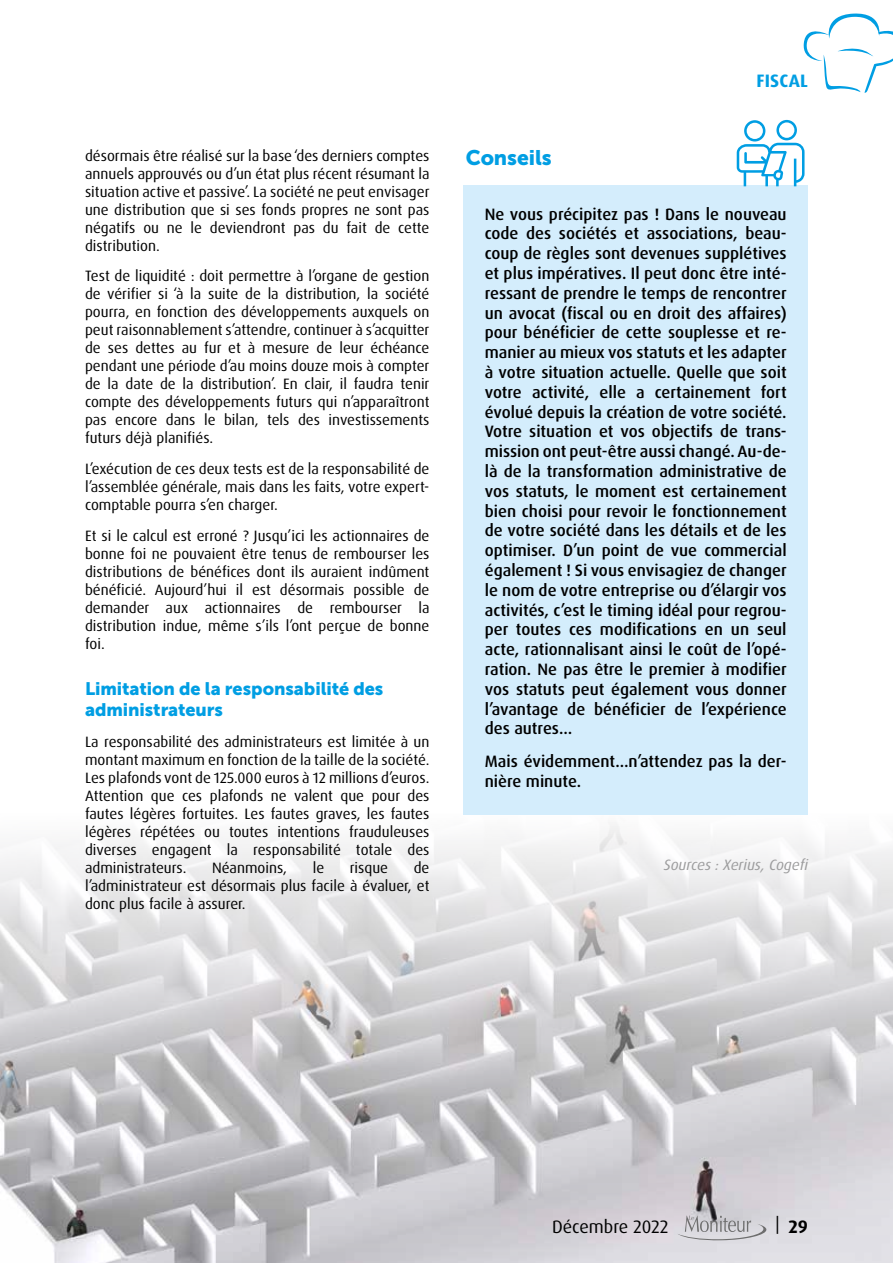
<style>
.page{position:relative;width:893px;height:1263px;background:#fff}
.page>*{position:absolute;margin:0;border:0;box-sizing:border-box;transform-origin:0 0}
.t1{font:21px "Museo Sans 900";letter-spacing:-.005em;color:#009ee3}
.t2{font:18px/21px "Museo Sans 900";letter-spacing:-.005em;color:#009ee3}
.t3{font:18px "Dax Pro";color:#000}
.t4{font:700 18px "Dax Pro";letter-spacing:.01em;color:#009ee3}
.t5{font:700 18px "Dax Pro";color:#000}
.t6{font:500 16.5px/19.8px "Dax Pro";color:#000;text-align:justify}
.t7{font:15px/18px "Dax Pro";color:#000;text-align:justify}
.t8{font:italic 15px "Dax";color:#9c9c9d}
</style>
<div class="page">
<img style="left:0;top:824px;width:893px;height:439px">
<svg style="left:803px;top:13px;width:90px;height:80px"></svg>
<svg style="left:677px;top:1215px;width:90px;height:26px;background:#c4c3c8"></svg>
<div style="left:463px;top:185px;width:345px;height:630px;background:#d4edfc"></div>
<svg style="left:737px;top:120px;width:67px;height:66px"></svg>
<p class="t7" style="left:85px;top:146px;width:346px">désormais être réalisé sur la base ‘des derniers comptes annuels approuvés ou d’un état plus récent résumant la situation active et passive’. La société ne peut envisager une distribution que si ses fonds propres ne sont pas négatifs ou ne le deviendront pas du fait de cette distribution.</p>
<p class="t7" style="left:85px;top:267px;width:346px">Test de liquidité : doit permettre à l’organe de gestion de vérifier si ‘à la suite de la distribution, la société pourra, en fonction des développements auxquels on peut raisonnablement s’attendre, continuer à s’acquitter de ses dettes au fur et à mesure de leur échéance pendant une période d’au moins douze mois à compter de la date de la distribution’. En clair, il faudra tenir compte des développements futurs qui n’apparaîtront pas encore dans le bilan, tels des investissements futurs déjà planifiés.</p>
<p class="t7" style="left:85px;top:460px;width:346px">L’exécution de ces deux tests est de la responsabilité de l’assemblée générale, mais dans les faits, votre expert&shy;comptable pourra s’en charger.</p>
<p class="t7" style="left:85px;top:527px;width:346px">Et si le calcul est erroné ? Jusqu’ici les actionnaires de bonne foi ne pouvaient être tenus de rembourser les distributions de bénéfices dont ils auraient indûment bénéficié. Aujourd’hui il est désormais possible de demander aux actionnaires de rembourser la distribution indue, même s’ils l’ont perçue de bonne foi.</p>
<p class="t2" style="left:85px;top:679px;width:300px">Limitation de la responsabilité des administrateurs</p>
<p class="t7" style="left:85px;top:733px;width:346px">La responsabilité des administrateurs est limitée à un montant maximum en fonction de la taille de la société.<br>Les plafonds vont de 125.000 euros à 12 millions d’euros.<br>Attention que ces plafonds ne valent que pour des fautes légères fortuites. Les fautes graves, les fautes légères répétées ou toutes intentions frauduleuses diverses engagent la responsabilité totale des administrateurs.</p>
<p class="t7" style="left:85px;top:859px;width:346px;text-indent:329px">de l’administrateur est désormais plus facile à évaluer, et donc plus facile à assurer.</p>
<p class="t7" style="left:212px;top:859px;width:76px">Néanmoins,</p>
<p class="t7" style="left:313px;top:859px;width:13px">le</p>
<p class="t7" style="left:350px;top:859px;width:40px">risque</p>
<h1 class="t1" style="left:466px;top:145px;width:87px">Conseils</h1>
<p class="t4" style="left:756px;top:69px;width:53px">FISCAL</p>
<p class="t6" style="left:485px;top:204px;width:303px">Ne vous précipitez pas ! Dans le nouveau code des sociétés et associations, beau&shy;coup de règles sont devenues supplétives et plus impératives. Il peut donc être inté&shy;ressant de prendre le temps de rencontrer un avocat (fiscal ou en droit des affaires) pour bénéficier de cette souplesse et re&shy;manier au mieux vos statuts et les adapter à votre situation actuelle. Quelle que soit votre activité, elle a certainement fort évolué depuis la création de votre société.<br>Votre situation et vos objectifs de trans&shy;mission ont peut-être aussi changé. Au-de&shy;là de la transformation administrative de vos statuts, le moment est certainement bien choisi pour revoir le fonctionnement de votre société dans les détails et de les optimiser. D’un point de vue commercial également ! Si vous envisagiez de changer le nom de votre entreprise ou d’élargir vos activités, c’est le timing idéal pour regrou&shy;per toutes ces modifications en un seul acte, rationnalisant ainsi le coût de l’opé&shy;ration. Ne pas être le premier à modifier vos statuts peut également vous donner l’avantage de bénéficier de l’expérience des autres…</p>
<p class="t6" style="left:485px;top:751px;width:303px">Mais évidemment…n’attendez pas la der&shy;nière minute.</p>
<p class="t8" style="left:664px;top:857px;width:146px">Sources : Xerius, Cogefi</p>
<p class="t3" style="left:552px;top:1215px;width:118px">Décembre 2022</p>
<p class="t5" style="left:775px;top:1215px;width:34px"><sup>|</sup> 29</p>
</div>
